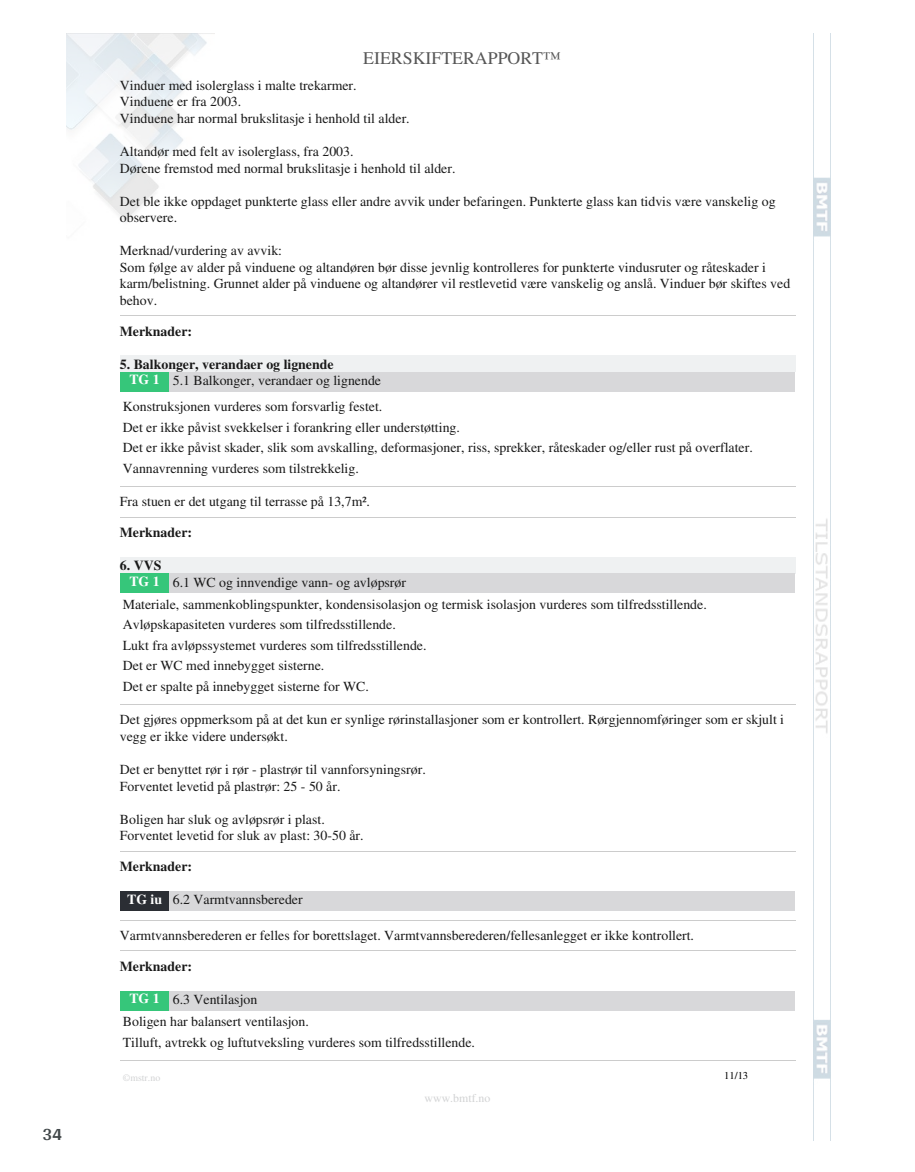
<style>
.page{position:relative;width:915px;height:1172px;background:#fff}
.page>*{position:absolute;margin:0;border:0;box-sizing:border-box;transform-origin:0 0}
.t1{font:700 18px "Arya";color:#414749}
.t2{font:17.85px "Times";color:#575757}
.t3{font:13.8px/16.5px "Times";color:#191919}
.t4{font:700 13.8px "Times";color:#191919}
.t5{font:11.85px "Times";color:#d2d3d4}
.t6{font:10.5px "Times";color:#000}
.t7{font:9.9px "Times";color:#d2d3d4}
.s1{font-weight:700}
.s2{font-weight:700;color:#fff}
</style>
<div class="page">
<img style="left:66px;top:33px;width:149px;height:188px">
<img style="left:813px;top:33px;width:17px;height:1107px">
<hr style="left:120px;top:315px;width:674px;height:1px;background:#ccc">
<div style="left:120px;top:356px;width:674px;height:16px;background:#eff1f2"></div>
<div style="left:120px;top:372px;width:49px;height:20px;background:#36c67a"></div>
<div style="left:169px;top:372px;width:625px;height:20px;background:#d8d8da"></div>
<hr style="left:120px;top:486px;width:674px;height:1px;background:#ccc">
<hr style="left:120px;top:517px;width:674px;height:1px;background:#ccc">
<div style="left:120px;top:557px;width:674px;height:16px;background:#eff1f2"></div>
<div style="left:120px;top:573px;width:49px;height:20px;background:#36c67a"></div>
<div style="left:169px;top:573px;width:625px;height:20px;background:#d8d8da"></div>
<hr style="left:120px;top:704px;width:674px;height:1px;background:#ccc">
<hr style="left:120px;top:851px;width:674px;height:1px;background:#ccc">
<div style="left:120px;top:891px;width:49px;height:20px;background:#2b2e34"></div>
<div style="left:169px;top:891px;width:625px;height:20px;background:#d8d8da"></div>
<hr style="left:120px;top:920px;width:674px;height:1px;background:#ccc">
<hr style="left:120px;top:950px;width:674px;height:1px;background:#ccc">
<div style="left:120px;top:991px;width:49px;height:19px;background:#36c67a"></div>
<div style="left:169px;top:991px;width:625px;height:19px;background:#d8d8da"></div>
<hr style="left:120px;top:1060px;width:674px;height:1px;background:#ccc">
<h1 class="t1" style="left:43px;top:1123px;width:21px">34</h1>
<p class="t2" style="left:363px;top:51px;width:199px">EIERSKIFTERAPPORT™</p>
<p class="t3" style="left:120px;top:78px;width:291px">Vinduer med isolerglass i malte trekarmer.<br>Vinduene er fra 2003.<br>Vinduene har normal brukslitasje i henhold til alder.</p>
<p class="t3" style="left:120px;top:144px;width:337px">Altandør med felt av isolerglass, fra 2003.<br>Dørene fremstod med normal brukslitasje i henhold til alder.</p>
<p class="t3" style="left:120px;top:194px;width:657px">Det ble ikke oppdaget punkterte glass eller andre avvik under befaringen. Punkterte glass kan tidvis være vanskelig og observere.</p>
<p class="t3" style="left:120px;top:244px;width:671px">Merknad/vurdering av avvik:<br>Som følge av alder på vinduene og altandøren bør disse jevnlig kontrolleres for punkterte vindusruter og råteskader i karm/belistning. Grunnet alder på vinduene og altandører vil restlevetid være vanskelig og anslå. Vinduer bør skiftes ved behov.</p>
<p class="t4" style="left:120px;top:323px;width:74px">Merknader:</p>
<p class="t3" style="left:129px;top:357px;width:253px;text-indent:-10px"><span class="s1">5. Balkonger, verandaer og lignende<br></span><span class="s2">TG 1</span> 5.1 Balkonger, verandaer og lignende</p>
<p class="t3" style="left:123px;top:398px;width:631px;line-height:20.4px">Konstruksjonen vurderes som forsvarlig festet.<br>Det er ikke påvist svekkelser i forankring eller understøtting.<br>Det er ikke påvist skader, slik som avskalling, deformasjoner, riss, sprekker, råteskader og/eller rust på overflater.<br>Vannavrenning vurderes som tilstrekkelig.</p>
<p class="t3" style="left:120px;top:495px;width:251px">Fra stuen er det utgang til terrasse på 13,7m².</p>
<p class="t4" style="left:120px;top:524px;width:74px">Merknader:</p>
<p class="t3" style="left:129px;top:558px;width:278px;text-indent:-10px"><span class="s1">6. VVS<br></span><span class="s2">TG 1</span> 6.1 WC og innvendige vann- og avløpsrør</p>
<p class="t3" style="left:123px;top:595px;width:585px;line-height:20.4px">Materiale, sammenkoblingspunkter, kondensisolasjon og termisk isolasjon vurderes som tilfredsstillende.<br>Avløpskapasiteten vurderes som tilfredsstillende.<br>Lukt fra avløpssystemet vurderes som tilfredsstillende.<br>Det er WC med innebygget sisterne.<br>Det er spalte på innebygget sisterne for WC.</p>
<p class="t3" style="left:120px;top:712px;width:665px">Det gjøres oppmerksom på at det kun er synlige rørinstallasjoner som er kontrollert. Rørgjennomføringer som er skjult i vegg er ikke videre undersøkt.</p>
<p class="t3" style="left:120px;top:762px;width:307px">Det er benyttet rør i rør - plastrør til vannforsyningsrør.<br>Forventet levetid på plastrør: 25 - 50 år.</p>
<p class="t3" style="left:120px;top:812px;width:245px">Boligen har sluk og avløpsrør i plast.<br>Forventet levetid for sluk av plast: 30-50 år.</p>
<p class="t4" style="left:120px;top:858px;width:74px">Merknader:</p>
<p class="t3" style="left:127px;top:892px;width:177px"><span class="s2">TG iu</span> 6.2 Varmtvannsbereder</p>
<p class="t3" style="left:120px;top:928px;width:575px">Varmtvannsberederen er felles for borettslaget. Varmtvannsberederen/fellesanlegget er ikke kontrollert.</p>
<p class="t4" style="left:120px;top:958px;width:74px">Merknader:</p>
<p class="t3" style="left:123px;top:989px;width:187px;line-height:22.4px;text-indent:7px"><span class="s2">TG 1</span> 6.3 Ventilasjon<br>Boligen har balansert ventilasjon.</p>
<p class="t3" style="left:123px;top:1035px;width:353px">Tilluft, avtrekk og luftutveksling vurderes som tilfredsstillende.</p>
<p class="t6" style="left:724px;top:1072px;width:25px">11/13</p>
<p class="t7" style="left:123px;top:1073px;width:39px">©mstr.no</p>
<p class="t5" style="left:424px;top:1093px;width:67px">www.bmtf.no</p>
</div>
